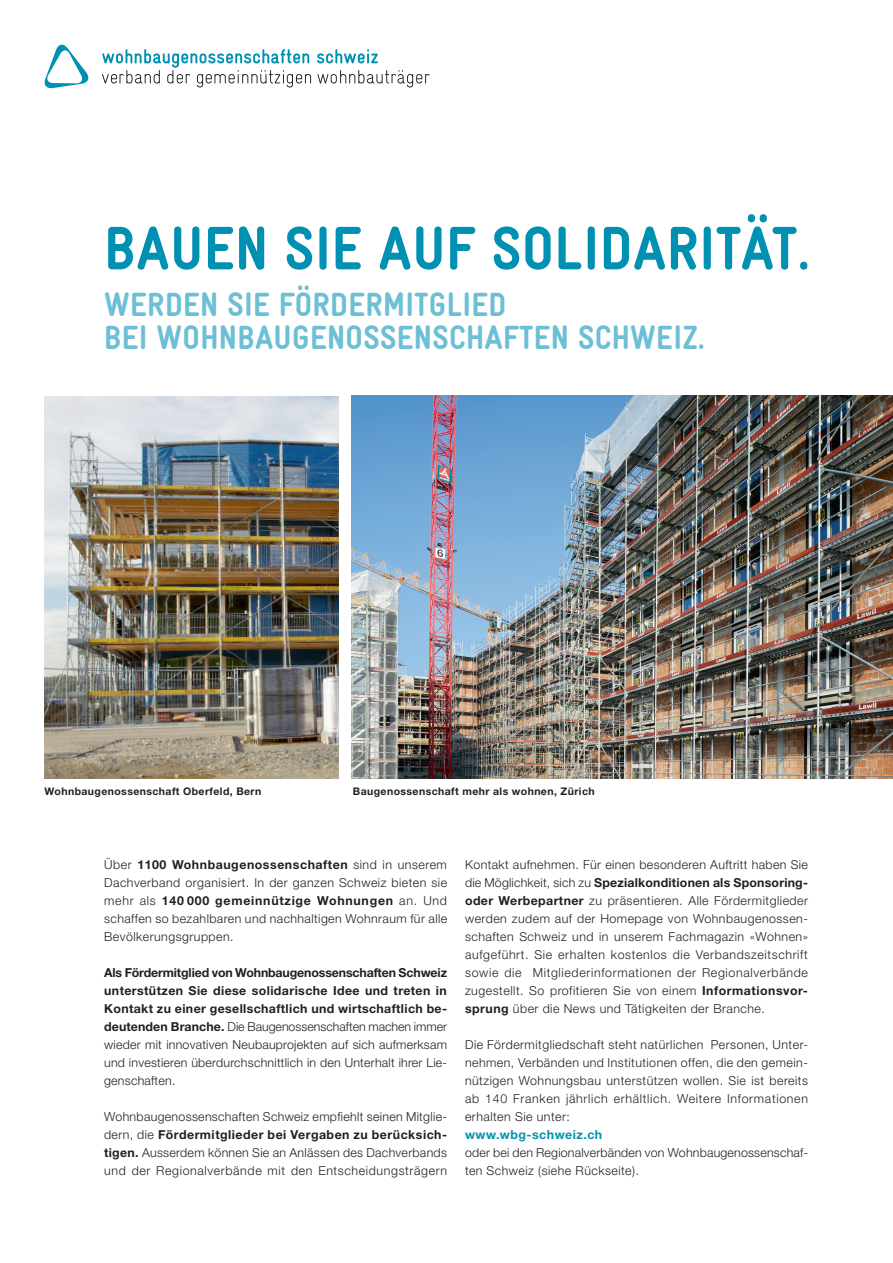
<style>
.page{position:relative;width:893px;height:1263px;background:#fff}
.page>*{position:absolute;margin:0;border:0;box-sizing:border-box;transform-origin:0 0}
.t1{font:900 condensed 61.5px "Gravur";letter-spacing:.01em;color:#0091b2}
.t2{font:900 condensed 33.75px/33px "Gravur";letter-spacing:.01em;color:#6dbfd5}
.t3{font:300 12.3px/18px "Helvetica Neue LT Pro";letter-spacing:.04em;color:#231f20;text-align:justify}
.t4{font:700 12.3px/18px "Helvetica Neue LT Pro";letter-spacing:.03em;color:#231f20;text-align:justify}
.t5{font:300 12.3px/18px "Helvetica Neue LT Pro";letter-spacing:.015em;color:#231f20}
.t6{font:700 12.3px "Helvetica Neue LT Pro";letter-spacing:.04em;color:#0091b2}
.t7{font:700 10.5px "Helvetica Neue LT Pro";letter-spacing:.04em;color:#231f20}
.s1{font-weight:700}
.s2{font-weight:300}
</style>
<div class="page">
<svg style="left:45px;top:45px;width:44px;height:43px"></svg>
<svg style="left:317px;top:49px;width:61px;height:14px"></svg>
<svg style="left:102px;top:49px;width:209px;height:39px"></svg>
<svg style="left:317px;top:70px;width:113px;height:18px"></svg>
<img style="left:352px;top:395px;width:541px;height:384px">
<img style="left:45px;top:396px;width:293px;height:383px">
<h1 class="t1" style="left:104px;top:214px;width:707px">BAUEN SIE AUF SOLIDARITÄT.</h1>
<h2 class="t2" style="left:104px;top:288px;width:602px">WERDEN SIE FÖRDERMITGLIED<br>BEI WOHNBAUGENOSSENSCHAFTEN SCHWEIZ.</h2>
<p class="t7" style="left:45px;top:784px;width:218px">Wohnbaugenossenschaft Oberfeld, Bern</p>
<p class="t7" style="left:353px;top:784px;width:243px">Baugenossenschaft mehr als wohnen, Zürich</p>
<p class="t3" style="left:104px;top:855px;width:345px">Über <span class="s1">1100 Wohnbaugenossenschaften</span> sind in unserem Dachverband organisiert. In der ganzen Schweiz bieten sie mehr als <span class="s1">140 000 gemeinnützige Wohnungen</span> an. Und schaffen so bezahlbaren und nachhaltigen Wohnraum für alle Bevölkerungsgruppen.</p>
<p class="t4" style="left:104px;top:963px;width:344px">Als Fördermitglied von Wohnbaugenossenschaften Schweiz unterstützen Sie diese solidarische Idee und treten in Kontakt zu einer gesellschaftlich und wirtschaftlich be&shy;deutenden Branche. <span class="s2">Die Baugenossenschaften machen immer wieder mit innovativen Neubauprojekten auf sich aufmerksam und investieren überdurchschnittlich in den Unterhalt ihrer Lie&shy;genschaften.</span></p>
<p class="t3" style="left:104px;top:1107px;width:345px">Wohnbaugenossenschaften Schweiz empfiehlt seinen Mitglie&shy;dern, die <span class="s1">Fördermitglieder bei Vergaben zu berücksich&shy;tigen.</span> Ausserdem können Sie an Anlässen des Dachverbands und der Regionalverbände mit den Entscheidungsträgern</p>
<p class="t3" style="left:465px;top:855px;width:345px">Kontakt aufnehmen. Für einen besonderen Auftritt haben Sie die Möglichkeit, sich zu <span class="s1">Spezialkonditionen als Sponsoring&shy;oder Werbepartner</span> zu präsentieren. Alle Fördermitglieder werden zudem auf der Homepage von Wohnbaugenossen&shy;schaften Schweiz und in unserem Fachmagazin «Wohnen» aufgeführt. Sie erhalten kostenlos die Verbandszeitschrift sowie die Mitgliederinformationen der Regionalverbände zugestellt. So profitieren Sie von einem <span class="s1">Informationsvor&shy;sprung</span> über die News und Tätigkeiten der Branche.</p>
<p class="t3" style="left:465px;top:1035px;width:344px">Die Fördermitgliedschaft steht natürlichen Personen, Unter&shy;nehmen, Verbänden und Institutionen offen, die den gemein&shy;nützigen Wohnungsbau unterstützen wollen. Sie ist bereits ab 140 Franken jährlich erhältlich. Weitere Informationen erhalten Sie unter:</p>
<p class="t6" style="left:465px;top:1127px;width:139px">www.wbg-schweiz.ch</p>
<p class="t5" style="left:465px;top:1143px;width:345px">oder bei den Regionalverbänden von Wohnbaugenossenschaf&shy;ten Schweiz (siehe Rückseite).</p>
</div>
